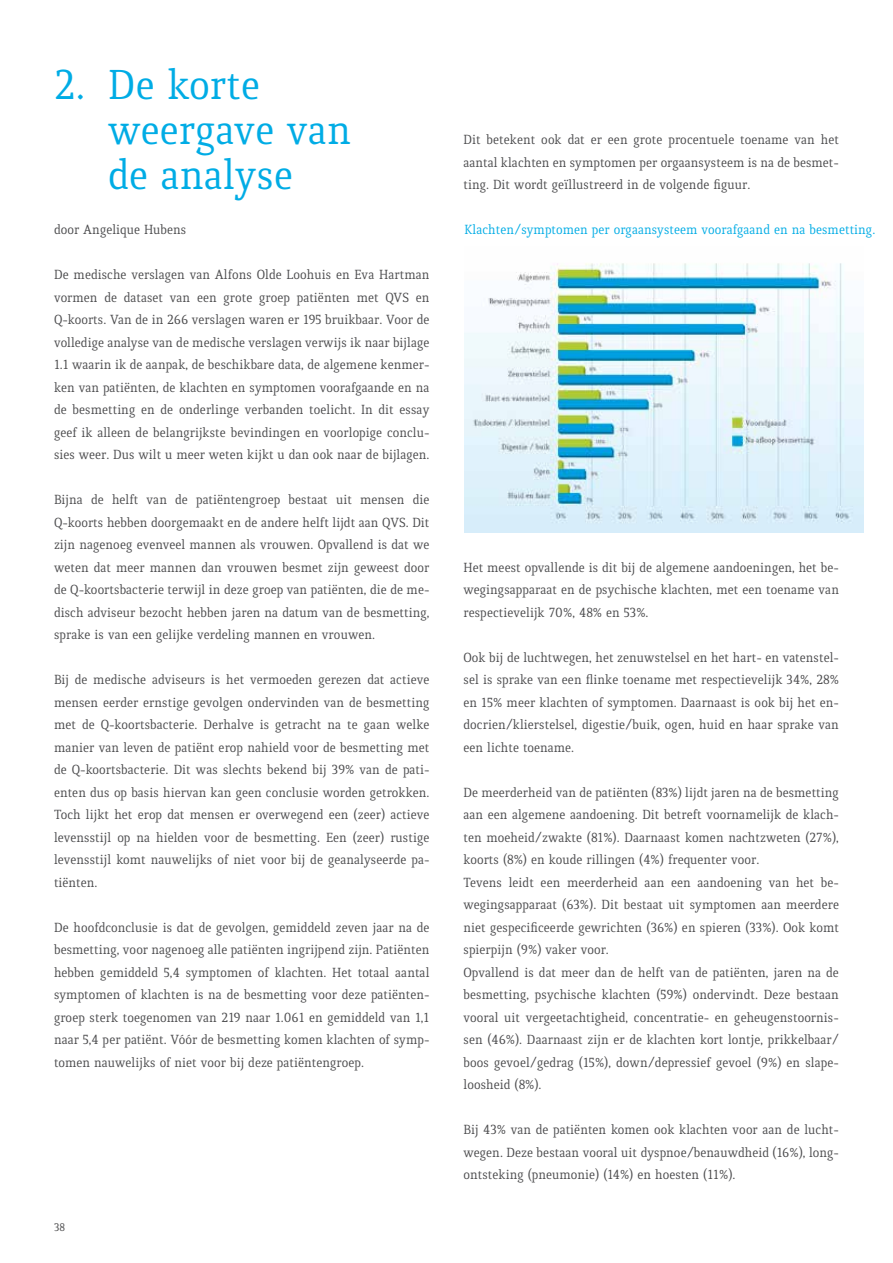
<style>
.page{position:relative;width:893px;height:1263px;background:#fff}
.page>*{position:absolute;margin:0;border:0;box-sizing:border-box;transform-origin:0 0}
.t1{font:45px/45px "Quiroga Serif Pro";color:#00ace5}
.t2{font:14.25px/22.5px "Quiroga Serif Pro";color:#4b4b4d;text-align:justify}
.t3{font:14.25px "Quiroga Serif Pro";color:#00ace5}
.t4{font:12px "Quiroga Serif Pro";color:#4b4b4d}
</style>
<div class="page">
<img style="left:464px;top:263px;width:399px;height:269px">
<h1 class="t1" style="left:108px;top:63px;width:245px;text-indent:-54px">2. De korte weergave van de analyse</h1>
<p class="t2" style="left:54px;top:218px;width:134px">door Angelique Hubens</p>
<p class="t2" style="left:54px;top:263px;width:377px">De medische verslagen van Alfons Olde Loohuis en Eva Hartman vormen de dataset van een grote groep patiënten met QVS en Q-koorts. Van de in 266 verslagen waren er 195 bruikbaar. Voor de volledige analyse van de medische verslagen verwijs ik naar bijlage 1.1 waarin ik de aanpak, de beschikbare data, de algemene kenmer&shy;ken van patiënten, de klachten en symptomen voorafgaande en na de besmetting en de onderlinge verbanden toelicht. In dit essay geef ik alleen de belangrijkste bevindingen en voorlopige conclu&shy;sies weer. Dus wilt u meer weten kijkt u dan ook naar de bijlagen.</p>
<p class="t2" style="left:54px;top:488px;width:377px">Bijna de helft van de patiëntengroep bestaat uit mensen die Q-koorts hebben doorgemaakt en de andere helft lijdt aan QVS. Dit zijn nagenoeg evenveel mannen als vrouwen. Opvallend is dat we weten dat meer mannen dan vrouwen besmet zijn geweest door de Q-koortsbacterie terwijl in deze groep van patiënten, die de me&shy;disch adviseur bezocht hebben jaren na datum van de besmetting, sprake is van een gelijke verdeling mannen en vrouwen.</p>
<p class="t2" style="left:54px;top:668px;width:377px">Bij de medische adviseurs is het vermoeden gerezen dat actieve mensen eerder ernstige gevolgen ondervinden van de besmetting met de Q-koortsbacterie. Derhalve is getracht na te gaan welke manier van leven de patiënt erop nahield voor de besmetting met de Q-koortsbacterie. Dit was slechts bekend bij 39% van de pati&shy;ënten dus op basis hiervan kan geen conclusie worden getrokken.<br>Toch lijkt het erop dat mensen er overwegend een (zeer) actieve levensstijl op na hielden voor de besmetting. Een (zeer) rustige levensstijl komt nauwelijks of niet voor bij de geanalyseerde pa&shy;tiënten.</p>
<p class="t2" style="left:54px;top:916px;width:377px">De hoofdconclusie is dat de gevolgen, gemiddeld zeven jaar na de besmetting, voor nagenoeg alle patiënten ingrijpend zijn. Patiënten hebben gemiddeld 5,4 symptomen of klachten. Het totaal aantal symptomen of klachten is na de besmetting voor deze patiënten&shy;groep sterk toegenomen van 219 naar 1.061 en gemiddeld van 1,1 naar 5,4 per patiënt. Vóór de besmetting komen klachten of symp&shy;tomen nauwelijks of niet voor bij deze patiëntengroep.</p>
<p class="t4" style="left:54px;top:1219px;width:13px">38</p>
<p class="t2" style="left:463px;top:128px;width:377px">Dit betekent ook dat er een grote procentuele toename van het aantal klachten en symptomen per orgaansysteem is na de besmet&shy;ting. Dit wordt geïllustreerd in de volgende figuur.</p>
<p class="t3" style="left:465px;top:221px;width:412px">Klachten/symptomen per orgaansysteem voorafgaand en na besmetting.</p>
<p class="t2" style="left:463px;top:556px;width:377px">Het meest opvallende is dit bij de algemene aandoeningen, het be&shy;wegingsapparaat en de psychische klachten, met een toename van respectievelijk 70%, 48% en 53%.</p>
<p class="t2" style="left:463px;top:646px;width:377px">Ook bij de luchtwegen, het zenuwstelsel en het hart- en vatenstel&shy;sel is sprake van een flinke toename met respectievelijk 34%, 28% en 15% meer klachten of symptomen. Daarnaast is ook bij het en&shy;docrien/klierstelsel, digestie/buik, ogen, huid en haar sprake van een lichte toename.</p>
<p class="t2" style="left:463px;top:781px;width:377px;text-align:left">De meerderheid van de patiënten (83%) lijdt jaren na de besmetting aan een algemene aandoening. Dit betreft voornamelijk de klach&shy;ten moeheid/zwakte (81%). Daarnaast komen nachtzweten (27%), koorts (8%) en koude rillingen (4%) frequenter voor.<br>Tevens leidt een meerderheid aan een aandoening van het be&shy;wegingsapparaat (63%). Dit bestaat uit symptomen aan meerdere niet gespecificeerde gewrichten (36%) en spieren (33%). Ook komt spierpijn (9%) vaker voor.<br>Opvallend is dat meer dan de helft van de patiënten, jaren na de besmetting, psychische klachten (59%) ondervindt. Deze bestaan vooral uit vergeetachtigheid, concentratie- en geheugenstoornis&shy;sen (46%). Daarnaast zijn er de klachten kort lontje, prikkelbaar/ boos gevoel/gedrag (15%), down/depressief gevoel (9%) en slape&shy;loosheid (8%).</p>
<p class="t2" style="left:463px;top:1118px;width:377px">Bij 43% van de patiënten komen ook klachten voor aan de lucht&shy;wegen. Deze bestaan vooral uit dyspnoe/benauwdheid (16%), long&shy;ontsteking (pneumonie) (14%) en hoesten (11%).</p>
</div>
